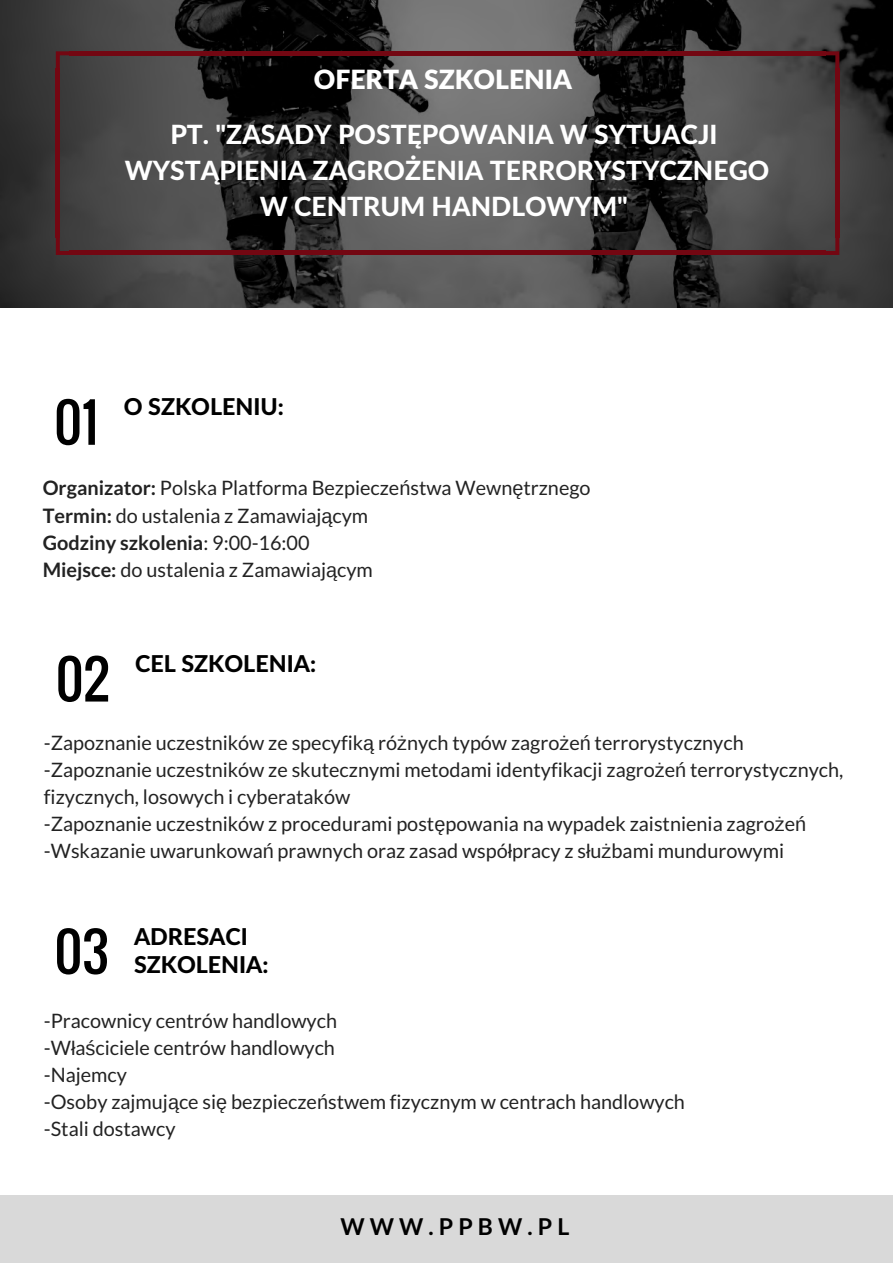
<style>
.page{position:relative;width:893px;height:1263px;background:#fff}
.page>*{position:absolute;margin:0;border:0;box-sizing:border-box;transform-origin:0 0}
.t1{font:52.05px "Oswald";color:#000}
.t2{font:800 26.55px/36px "Lato";color:#fff;text-align:center}
.t3{font:900 26.55px "Lato";color:#fff}
.t4{font:800 23.25px "Lato";color:#000}
.t5{font:700 23.25px "Lato";letter-spacing:.22em;color:#000}
.t6{font:19.8px/27px "Lato";color:#222}
.s1{font-weight:700}
.s2{font-family:"Liberation Sans"}
</style>
<div class="page">
<img style="left:0;top:0;width:893px;height:307px">
<div style="left:0;top:1195px;width:893px;height:68px;background:#d9d9d9"></div>
<svg style="left:825px;top:51px;width:14px;height:18px"></svg>
<hr style="left:69px;top:51px;width:757px;height:4px;background:#730712">
<svg style="left:56px;top:51px;width:14px;height:18px"></svg>
<hr style="left:56px;top:68px;width:4px;height:169px;background:#730712">
<svg style="left:56px;top:237px;width:14px;height:18px"></svg>
<hr style="left:69px;top:251px;width:757px;height:4px;background:#730712">
<hr style="left:835px;top:68px;width:4px;height:169px;background:#730712">
<svg style="left:825px;top:237px;width:14px;height:18px"></svg>
<h2 class="t3" style="left:314px;top:63px;width:259px">OFERTA SZKOLENIA</h2>
<h2 class="t2" style="left:125px;top:116px;width:646px">PT. "ZASADY POSTĘPOWANIA W SYTUACJI<br>WYSTĄPIENIA ZAGROŻENIA TERRORYSTYCZNEGO<br>W CENTRUM HANDLOWYM"</h2>
<h1 class="t1" style="left:54px;top:383px;width:45px">01</h1>
<p class="t4" style="left:124px;top:392px;width:162px">O SZKOLENIU:</p>
<p class="t6" style="left:43px;top:474px;width:549px"><span class="s1">Organizator:</span> Polska Platforma Bezpiecze<span class="s2">ń</span>stwa Wewn<span class="s2">ę</span>trznego <span class="s1">Termin:</span> do ustalenia z Zamawiaj<span class="s2">ą</span>cym<br><span class="s1">Godziny szkolenia</span>: 9:00-16:00<br><span class="s1">Miejsce:</span> do ustalenia z Zamawiaj<span class="s2">ą</span>cym</p>
<h1 class="t1" style="left:56px;top:639px;width:55px">02</h1>
<p class="t4" style="left:135px;top:649px;width:182px">CEL SZKOLENIA:</p>
<p class="t6" style="left:44px;top:729px;width:801px">-Zapoznanie uczestników ze specyfik<span class="s2">ą</span> ró<span class="s2">ż</span>nych typów zagro<span class="s2">ż</span>e<span class="s2">ń</span> terrorystycznych -Zapoznanie uczestników ze skutecznymi metodami identyfikacji zagro<span class="s2">ż</span>e<span class="s2">ń</span> terrorystycznych, fizycznych, losowych i cyberataków<br>-Zapoznanie uczestników z procedurami post<span class="s2">ę</span>powania na wypadek zaistnienia zagro<span class="s2">ż</span>e<span class="s2">ń </span>-Wskazanie uwarunkowa<span class="s2">ń</span> prawnych oraz zasad wspó<span class="s2">ł</span>pracy z s<span class="s2">ł</span>u<span class="s2">ż</span>bami mundurowymi</p>
<h1 class="t1" style="left:55px;top:912px;width:55px">03</h1>
<p class="t4" style="left:134px;top:921px;width:115px">ADRESACI</p>
<p class="t4" style="left:134px;top:950px;width:136px">SZKOLENIA:</p>
<p class="t6" style="left:44px;top:1007px;width:643px">-Pracownicy centrów handlowych<br>-W<span class="s2">ł</span>a<span class="s2">ś</span>ciciele centrów handlowych<br>-Najemcy<br>-Osoby zajmuj<span class="s2">ą</span>ce si<span class="s2">ę</span> bezpiecze<span class="s2">ń</span>stwem fizycznym w centrach handlowych -Stali dostawcy</p>
<p class="t5" style="left:340px;top:1212px;width:230px">WWW.PPBW.PL</p>
</div>
